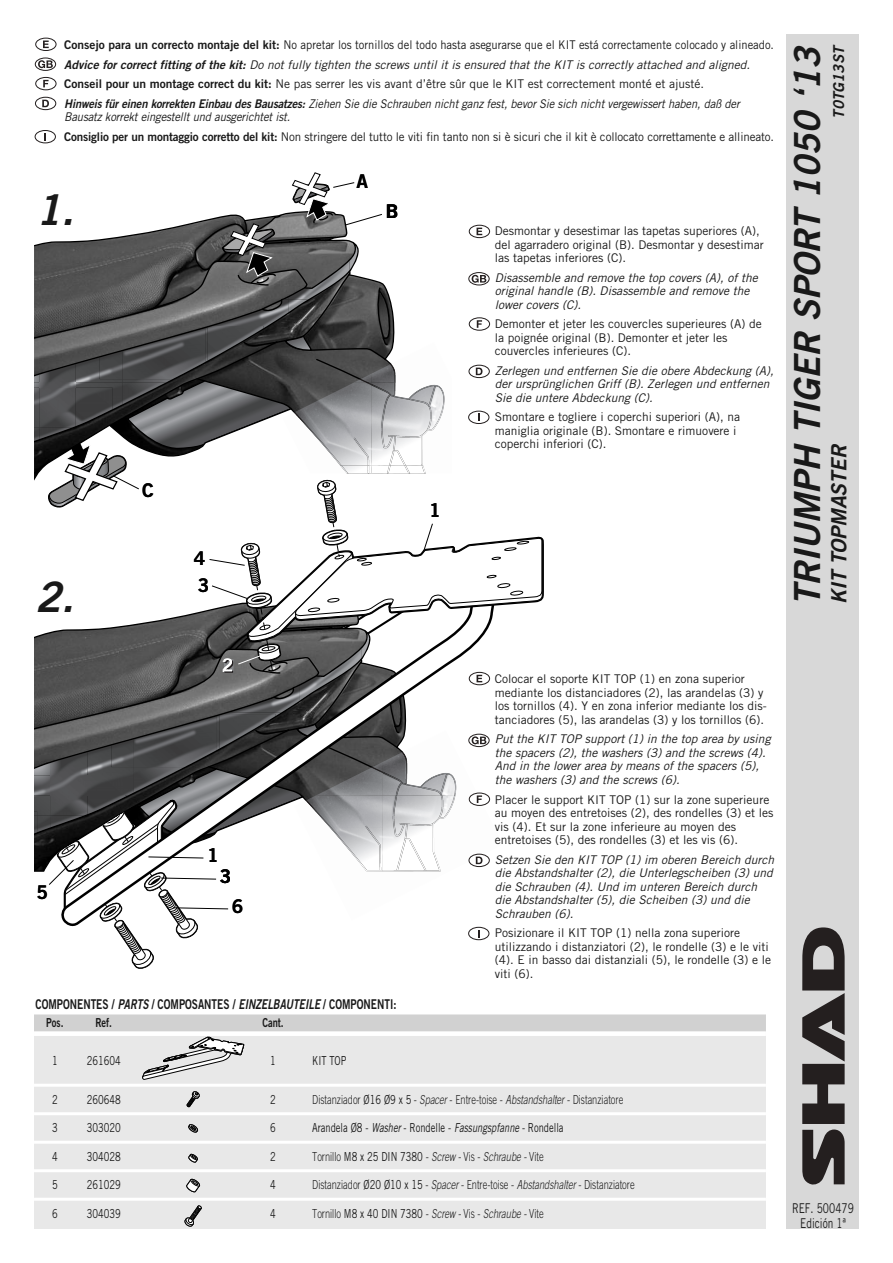
<style>
.page{position:relative;width:893px;height:1263px;background:#fff}
.page>*{position:absolute;margin:0;border:0;box-sizing:border-box;transform-origin:0 0}
.t1{font:italic 42px "Trade Gothic Bold Two";color:#191919}
.t2{font:italic 36px "Trade Gothic Bold Two";color:#191919}
.t3{font:italic 21px "Trade Gothic Bold Two";color:#191919}
.t4{font:18.9px "Trade Gothic Bold Two";color:#000}
.t5{font:18.9px "Trade Gothic Bold Two";color:#fff}
.t6{font:italic 15px "Trade Gothic Bold Two";color:#191919}
.t7{font:13.5px "Trade Gothic Bold Two";color:#191919;scale:.75 1}
.t8{font:13.5px/15px "Trade Gothic";color:#191919;text-align:center;scale:.75 1}
.t9{font:300 12.45px "Trade Gothic";color:#191919;scale:.75 1}
.t10{font:12.45px "Trade Gothic";color:#191919;scale:.75 1}
.t11{font:12.45px "Trade Gothic Bold Two";color:#191919;scale:.75 1}
.t12{font:italic 12px/13.5px "Trade Gothic";color:#191919}
.t13{font:12px/13.5px "Trade Gothic";color:#191919}
.s1{font-family:"Trade Gothic Bold Two";font-style:normal}
.s2{font-style:normal}
.s3{font-family:"Trade Gothic Bold Two"}
.s4{font-style:italic}
.s5{font-weight:400}
</style>
<div class="page">
<div style="left:786px;top:34px;width:73px;height:1195px;background:#d8d8d8"></div>
<div style="left:34px;top:1015px;width:731px;height:214px;background:#e8e8e8"></div>
<div style="left:34px;top:1015px;width:731px;height:16px;background:#d1d1d1"></div>
<div style="left:34px;top:1031px;width:731px;height:5px;background:#fff"></div>
<hr style="left:34px;top:1084px;width:731px;height:3px;background:#fff">
<hr style="left:34px;top:1112px;width:731px;height:3px;background:#fff">
<hr style="left:34px;top:1141px;width:731px;height:3px;background:#fff">
<hr style="left:34px;top:1169px;width:731px;height:3px;background:#fff">
<hr style="left:34px;top:1198px;width:731px;height:3px;background:#fff">
<svg style="left:142px;top:1037px;width:102px;height:43px"></svg>
<svg style="left:188px;top:1153px;width:10px;height:10px"></svg>
<svg style="left:186px;top:1091px;width:14px;height:17px"></svg>
<svg style="left:188px;top:1124px;width:10px;height:9px"></svg>
<svg style="left:186px;top:1178px;width:15px;height:15px"></svg>
<svg style="left:184px;top:1205px;width:18px;height:22px"></svg>
<svg style="left:802px;top:927px;width:42px;height:257px"></svg>
<svg style="left:34px;top:37px;width:510px;height:932px"></svg>
<img style="left:412px;top:465px;width:17px;height:13px">
<p class="t12" style="left:64px;top:36px;width:711px;line-height:19.5px"><span class="s1">Consejo para un correcto montaje del kit:</span> <span class="s2">No apretar los tornillos del todo hasta asegurarse que el KIT está correctamente colocado y alineado.<br></span><span class="s3">Advice for correct fitting of the kit:</span> Do not fully tighten the screws until it is ensured that the KIT is correctly attached and aligned.<br><span class="s1">Conseil pour un montage correct du kit:</span> <span class="s2">Ne pas serrer les vis avant d’être sûr que le KIT est correctement monté et ajusté.<br></span><span class="s3">Hinweis für einen korrekten Einbau des Bausatzes:</span> Ziehen Sie die Schrauben nicht ganz fest, bevor Sie sich nicht vergewissert haben, daß der</p>
<p class="t13" style="left:64px;top:108px;width:711px;line-height:19.5px"><span class="s4">Bausatz korrekt eingestellt und ausgerichtet ist.<br></span><span class="s3">Consiglio per un montaggio corretto del kit:</span> Non stringere del tutto le viti fin tanto non si è sicuri che il kit è collocato correttamente e allineato.</p>
<h3 class="t4" style="left:356px;top:174px;width:13px">A</h3>
<h3 class="t4" style="left:386px;top:204px;width:14px">B</h3>
<h1 class="t1" style="left:36px;top:194px;width:48px">1.</h1>
<p class="t13" style="left:495px;top:225px;width:270px">Desmontar y desestimar las tapetas superiores (A), del agarradero original (B). Desmontar y desestimar las tapetas inferiores (C).</p>
<p class="t12" style="left:495px;top:272px;width:267px">Disassemble and remove the top covers (A), of the original handle (B). Disassemble and remove the lower covers (C).</p>
<p class="t13" style="left:495px;top:318px;width:268px">Demonter et jeter les couvercles superieures (A) de la poignée original (B). Demonter et jeter les couvercles inferieures (C).</p>
<p class="t12" style="left:495px;top:365px;width:283px">Zerlegen und entfernen Sie die obere Abdeckung (A), der ursprünglichen Griff (B). Zerlegen und entfernen<br>Sie die untere Abdeckung (C).</p>
<p class="t13" style="left:495px;top:411px;width:247px">Smontare e togliere i coperchi superiori (A), na maniglia originale (B). Smontare e rimuovere i coperchi inferiori (C).</p>
<h1 class="t1" style="left:36px;top:582px;width:48px">2.</h1>
<h3 class="t4" style="left:142px;top:483px;width:13px">C</h3>
<h3 class="t4" style="left:194px;top:552px;width:13px">4</h3>
<h3 class="t4" style="left:198px;top:578px;width:13px">3</h3>
<h3 class="t4" style="left:429px;top:503px;width:13px">1</h3>
<h2 class="t2" style="left:794px;top:606px;width:561px;rotate:-90deg">TRIUMPH TIGER SPORT 1050 ‘13</h2>
<p class="t6" style="left:833px;top:119px;width:73px;rotate:-90deg">T0TG13ST</p>
<h3 class="t3" style="left:831px;top:604px;width:161px;rotate:-90deg">KIT TOPMASTER</h3>
<h3 class="t5" style="left:222px;top:658px;width:13px">2</h3>
<h3 class="t4" style="left:37px;top:885px;width:13px">5</h3>
<h3 class="t4" style="left:207px;top:848px;width:13px">1</h3>
<h3 class="t4" style="left:220px;top:870px;width:13px">3</h3>
<h3 class="t4" style="left:232px;top:899px;width:13px">6</h3>
<p class="t7" style="left:36px;top:999px;width:482px">COMPONENTES / <span class="s4">PARTS</span>/ COMPOSANTES / <span class="s4">EINZELBAUTEILE</span>/ COMPONENTI:</p>
<p class="t13" style="left:495px;top:673px;width:273px">Colocar el soporte KIT TOP (1) en zona superior mediante los distanciadores (2), las arandelas (3) y los tornillos (4). Y en zona inferior mediante los dis&shy;tanciadores (5), las arandelas (3) y los tornillos (6).</p>
<p class="t12" style="left:495px;top:733px;width:279px">Put the KIT TOP support (1) in the top area by using the spacers (2), the washers (3) and the screws (4).<br>And in the lower area by means of the spacers (5), the washers (3) and the screws (6).</p>
<p class="t13" style="left:495px;top:793px;width:280px">Placer le support KIT TOP (1) sur la zone superieure au moyen des entretoises (2), des rondelles (3) et les vis (4). Et sur la zone inferieure au moyen des entretoises (5), des rondelles (3) et les vis (6).</p>
<p class="t12" style="left:495px;top:853px;width:283px">Setzen Sie den KIT TOP (1) im oberen Bereich durch die Abstandshalter (2), die Unterlegscheiben (3) und die Schrauben (4). Und im unteren Bereich durch die Abstandshalter (5), die Scheiben (3) und die Schrauben (6).</p>
<p class="t13" style="left:495px;top:927px;width:278px">Posizionare il KIT TOP (1) nella zona superiore utilizzando i distanziatori (2), le rondelle (3) e le viti (4). E in basso dai distanziali (5), le rondelle (3) e le viti (6).</p>
<p class="t11" style="left:46px;top:1018px;width:25px">Pos.</p>
<p class="t11" style="left:95px;top:1018px;width:24px">Ref.</p>
<p class="t11" style="left:262px;top:1018px;width:30px">Cant.</p>
<p class="t10" style="left:52px;top:1056px;width:9px">1</p>
<p class="t10" style="left:87px;top:1056px;width:47px">261604</p>
<p class="t10" style="left:270px;top:1056px;width:9px">1</p>
<p class="t10" style="left:312px;top:1056px;width:47px">KIT TOP</p>
<p class="t10" style="left:52px;top:1095px;width:9px">2</p>
<p class="t10" style="left:87px;top:1095px;width:47px">260648</p>
<p class="t10" style="left:270px;top:1095px;width:9px">2</p>
<p class="t9" style="left:312px;top:1095px;width:416px">Distanziador <span class="s5">Ø16 Ø9 x 5</span> - <span class="s4">Spacer</span> - Entre-toise - <span class="s4">Abstandshalter</span> - Distanziatore</p>
<p class="t10" style="left:52px;top:1123px;width:9px">3</p>
<p class="t10" style="left:87px;top:1123px;width:47px">303020</p>
<p class="t10" style="left:270px;top:1123px;width:9px">6</p>
<p class="t10" style="left:312px;top:1123px;width:337px">Arandela Ø8 - <span class="s4">Washer</span>- Rondelle - <span class="s4">Fassungspfanne</span>- Rondella</p>
<p class="t10" style="left:52px;top:1152px;width:9px">4</p>
<p class="t10" style="left:87px;top:1152px;width:47px">304028</p>
<p class="t10" style="left:270px;top:1152px;width:9px">2</p>
<p class="t9" style="left:312px;top:1152px;width:310px">Tornillo <span class="s5">M8 x 25 DIN 7380</span> - <span class="s4">Screw -</span> Vis - <span class="s4">Schraube -</span> Vite</p>
<p class="t10" style="left:52px;top:1180px;width:9px">5</p>
<p class="t10" style="left:87px;top:1180px;width:47px">261029</p>
<p class="t10" style="left:270px;top:1180px;width:9px">4</p>
<p class="t9" style="left:312px;top:1180px;width:431px">Distanziador <span class="s5">Ø20 Ø10 x 15</span> - <span class="s4">Spacer</span> - Entre-toise - <span class="s4">Abstandshalter</span> - Distanziatore</p>
<p class="t10" style="left:52px;top:1209px;width:9px">6</p>
<p class="t10" style="left:87px;top:1209px;width:47px">304039</p>
<p class="t10" style="left:270px;top:1209px;width:9px">4</p>
<p class="t9" style="left:312px;top:1209px;width:310px">Tornillo <span class="s5">M8 x 40 DIN 7380</span> - <span class="s4">Screw -</span> Vis - <span class="s4">Schraube -</span> Vite</p>
<p class="t8" style="left:792px;top:1202px;width:84px">REF. 500479<br>Edición 1ª</p>
</div>
